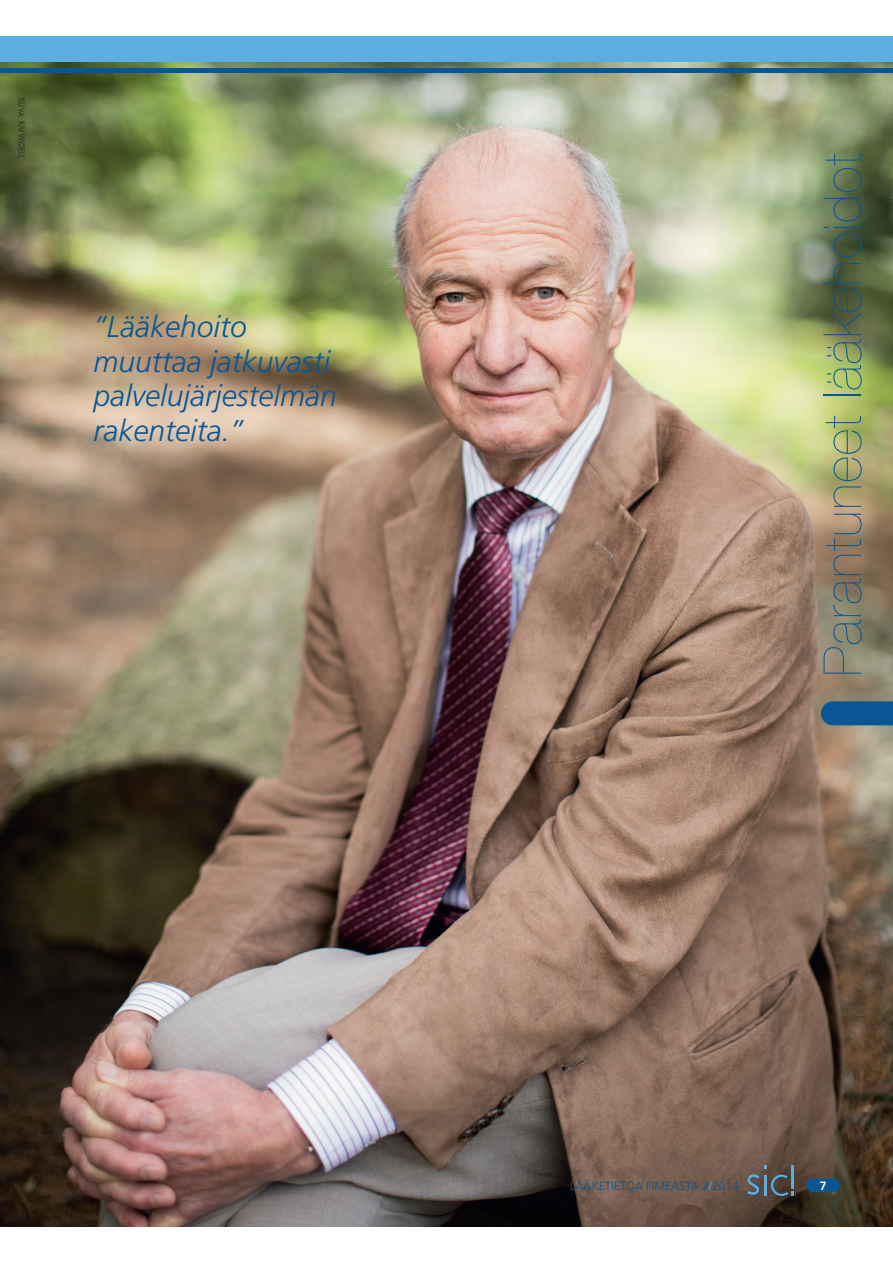
<style>
.page{position:relative;width:893px;height:1263px;background:#fff}
.page>*{position:absolute;margin:0;border:0;box-sizing:border-box;transform-origin:0 0}
.t1{font:200 52.5px "Helvetica Neue";letter-spacing:.02em;color:#0a5694}
.t2{font:italic 300 30px/34.5px "Frutiger";color:#0a5694}
.t3{font:300 12px "Frutiger";letter-spacing:.005em;color:#0a5694}
.t4{font:700 12px "Frutiger";color:#fff}
.t5{font:300 condensed 9px "Frutiger";color:#231f20}
.s1{color:#5daee0}
</style>
<div class="page">
<img style="left:0;top:62px;width:892px;height:1165px">
<div style="left:832px;top:701px;width:60px;height:24px;background:#0a5694"></div>
<div style="left:0;top:36px;width:892px;height:26px;background:#5daee0"></div>
<hr style="left:0;top:68px;width:892px;height:4px;background:#0a5694">
<div style="left:806px;top:1179px;width:33px;height:13px;background:#0a5694;border-radius:6px"></div>
<svg style="left:747px;top:1165px;width:48px;height:31px"></svg>
<p class="t5" style="left:25px;top:98px;width:63px;rotate:90deg">KUVA: KAI WIDELL</p>
<p class="t2" style="left:93px;top:312px;width:245px">”Lääkehoito muuttaa jatkuvasti palvelujärjestelmän rakenteita.”</p>
<h1 class="t1" style="left:823px;top:677px;width:526px;rotate:-90deg">Parantuneet lääkehoidot</h1>
<p class="t3" style="left:570px;top:1181px;width:170px">LÄÄKETIETOA FIMEASTA 2<span class="s1">/</span>2014</p>
<p class="t4" style="left:819px;top:1181px;width:8px">7</p>
</div>
